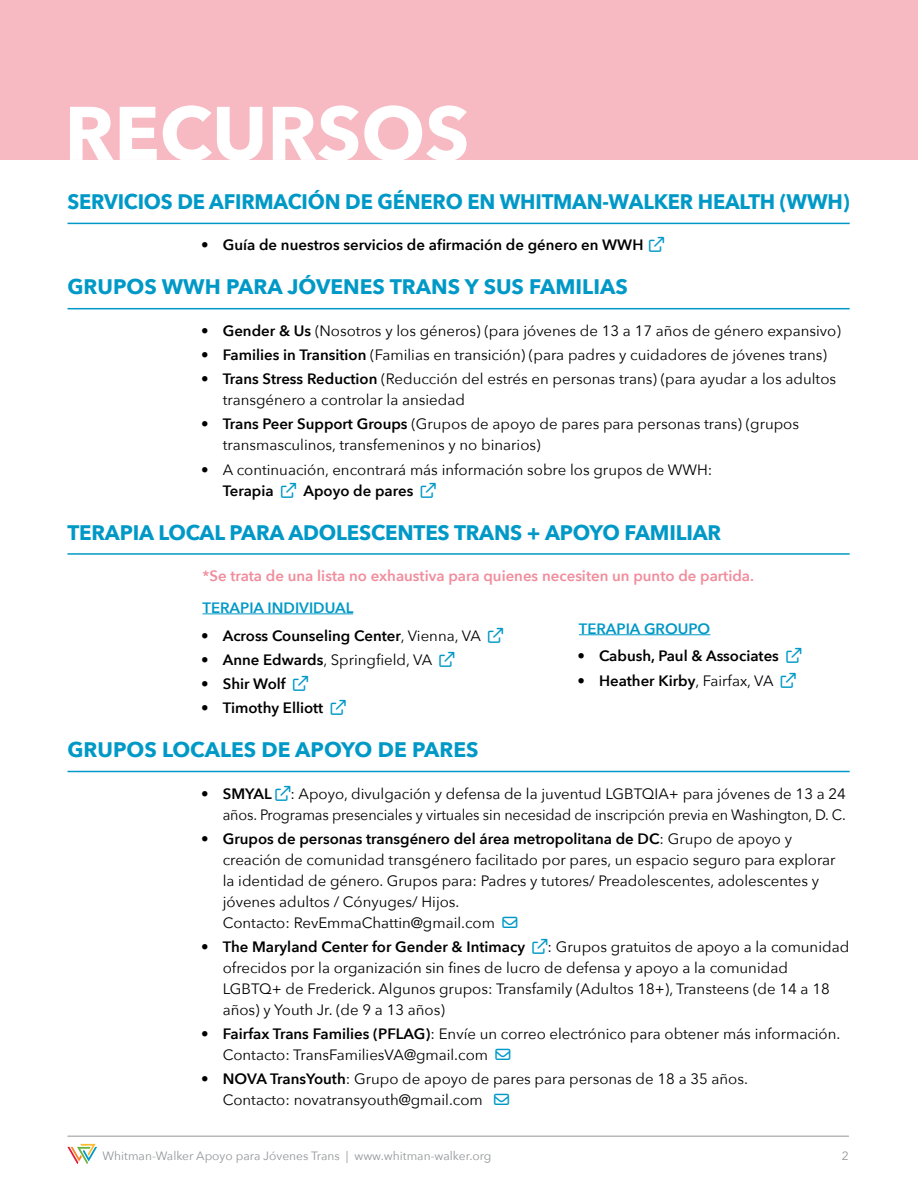
<style>
.page{position:relative;width:918px;height:1188px;background:#fff}
.page>*{position:absolute;margin:0;border:0;box-sizing:border-box;transform-origin:0 0}
.t1{font:700 75px "Avenir Next";color:#fff}
.t2{font:700 21px "Avenir Next";letter-spacing:-.01em;color:#0099c7}
.t3{font:700 21px "Avenir Next";letter-spacing:-.01em;color:#0099c7;scale:.96 1}
.t4{font:15px/21px "Avenir Next";color:#000}
.t5{font:600 15px "Avenir Next";color:#000}
.t6{font:600 15px "Avenir Next";color:#f18c9c}
.t7{font:600 15px "Avenir Next";color:#0099c7}
.t8{font:12px "Avenir Next";color:#939598}
.s1{font-weight:600}
.s2{font-weight:400}
.s3{color:#0099c7}
</style>
<div class="page">
<hr style="left:68px;top:1136px;width:781px;height:1px;background:#939598">
<svg style="left:67px;top:1144px;width:30px;height:20px"></svg>
<div style="left:0;top:0;width:918px;height:159px;background:#f7bac3"></div>
<hr style="left:68px;top:223px;width:782px;height:1px;background:#0099c7">
<hr style="left:68px;top:308px;width:782px;height:1px;background:#0099c7">
<hr style="left:68px;top:553px;width:782px;height:2px;background:#0099c7">
<hr style="left:202px;top:614px;width:151px;height:1px;background:#0099c7">
<hr style="left:68px;top:771px;width:782px;height:1px;background:#0099c7">
<hr style="left:579px;top:634px;width:131px;height:1px;background:#0099c7">
<h1 class="t1" style="left:64px;top:69px;width:406px">RECURSOS</h1>
<h2 class="t3" style="left:68px;top:184px;width:816px">SERVICIOS DE AFIRMACIÓN DE GÉNERO EN WHITMAN-WALKER HEALTH (WWH)</h2>
<p class="t5" style="left:201px;top:232px;width:444px">• Guía de nuestros servicios de afirmación de género en WWH</p>
<h2 class="t2" style="left:68px;top:269px;width:562px">GRUPOS WWH PARA JÓVENES TRANS Y SUS FAMILIAS</h2>
<p class="t4" style="left:201px;top:319px;width:641px">• <span class="s1">Gender &amp; Us</span> (Nosotros y los géneros) (para jóvenes de 13 a 17 años de género expansivo)</p>
<p class="t4" style="left:201px;top:344px;width:627px"><span class="s1">• Families in Transition</span> (Familias en transición) (para padres y cuidadores de jóvenes trans)</p>
<p class="t4" style="left:223px;top:368px;width:615px;text-indent:-22px"><span class="s1">• Trans Stress Reduction</span> (Reducción del estrés en personas trans) (para ayudar a los adultos transgénero a controlar la ansiedad</p>
<p class="t4" style="left:223px;top:413px;width:578px;text-indent:-22px"><span class="s1">• Trans Peer Support Groups</span> (Grupos de apoyo de pares para personas trans) (grupos transmasculinos, transfemeninos y no binarios)</p>
<p class="t4" style="left:201px;top:458px;width:513px">• A continuación, encontrará más información sobre los grupos de WWH:</p>
<p class="t5" style="left:223px;top:478px;width:52px">Terapia</p>
<p class="t5" style="left:303px;top:478px;width:111px">Apoyo de pares</p>
<h2 class="t2" style="left:68px;top:514px;width:655px">TERAPIA LOCAL PARA ADOLESCENTES TRANS + APOYO FAMILIAR</h2>
<p class="t6" style="left:202px;top:563px;width:553px">*Se trata de una lista no exhaustiva para quienes necesiten un punto de partida.</p>
<p class="t7" style="left:202px;top:595px;width:153px">TERAPIA INDIVIDUAL</p>
<p class="t5" style="left:201px;top:622px;width:281px"><span class="s2">•</span> Across Counseling Center<span class="s2">, Vienna, VA</span></p>
<p class="t4" style="left:201px;top:648px;width:233px">• <span class="s1">Anne Edwards</span>, Springfield, VA</p>
<p class="t5" style="left:201px;top:671px;width:86px"><span class="s2">•</span> Shir Wolf</p>
<p class="t5" style="left:201px;top:695px;width:124px"><span class="s2">•</span> Timothy Elliott</p>
<h2 class="t2" style="left:68px;top:732px;width:413px">GRUPOS LOCALES DE APOYO DE PARES</h2>
<p class="t5" style="left:201px;top:780px;width:72px"><span class="s2">•</span> SMYAL</p>
<p class="t7" style="left:579px;top:616px;width:133px">TERAPIA GROUPO</p>
<p class="t5" style="left:578px;top:643px;width:203px"><span class="s2">•</span> Cabush, Paul &amp; Associates</p>
<p class="t4" style="left:578px;top:669px;width:198px">• <span class="s1">Heather Kirby</span>, Fairfax, VA</p>
<p class="t4" style="left:223px;top:782px;width:625px;text-align:right">: Apoyo, divulgación y defensa de la juventud LGBTQIA+ para jóvenes de 13 a 24<br>años. Programas presenciales y virtuales sin necesidad de inscripción previa en Washington, D. C.</p>
<p class="t4" style="left:223px;top:827px;width:614px;text-indent:-22px"><span class="s1">• Grupos de personas transgénero del área metropolitana de DC</span>: Grupo de apoyo y creación de comunidad transgénero facilitado por pares, un espacio seguro para explorar la identidad de género. Grupos para: Padres y tutores/ Preadolescentes, adolescentes y jóvenes adultos / Cónyuges/ Hijos.<br>Contacto: RevEmmaChattin@gmail.com <span class="s3">→</span></p>
<p class="t5" style="left:201px;top:934px;width:325px">• The Maryland Center for Gender &amp; Intimacy</p>
<p class="t4" style="left:223px;top:936px;width:628px;text-indent:325px">: Grupos gratuitos de apoyo a la comunidad ofrecidos por la organización sin fines de lucro de defensa y apoyo a la comunidad LGBTQ+ de Frederick. Algunos grupos: Transfamily (Adultos 18+), Transteens (de 14 a 18 años) y Youth Jr. (de 9 a 13 años)</p>
<p class="t4" style="left:223px;top:1023px;width:619px;text-indent:-22px"><span class="s1">• Fairfax Trans Families (PFLAG)</span>: Envíe un correo electrónico para obtener más información.<br>Contacto: TransFamiliesVA@gmail.com <span class="s3">→</span></p>
<p class="t4" style="left:223px;top:1068px;width:527px;text-indent:-22px"><span class="s1">• NOVA TransYouth</span>: Grupo de apoyo de pares para personas de 18 a 35 años.<br>Contacto: novatransyouth@gmail.com <span class="s3">→</span></p>
<p class="t8" style="left:103px;top:1146px;width:390px">Whitman-Walker Apoyo para Jóvenes Trans | www.whitman-walker.org</p>
<p class="t8" style="left:842px;top:1146px;width:8px">2</p>
</div>
